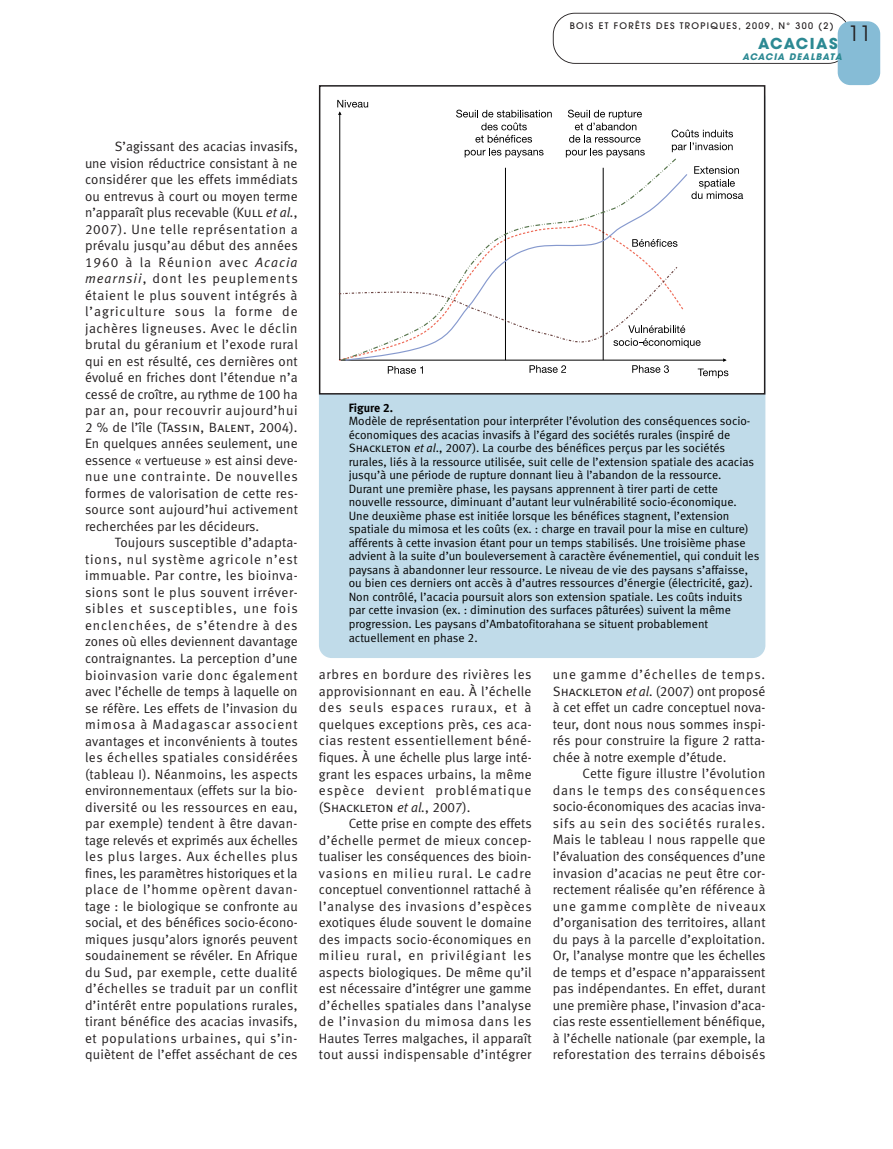
<style>
.page{position:relative;width:893px;height:1149px;background:#fff}
.page>*{position:absolute;margin:0;border:0;box-sizing:border-box;transform-origin:0 0}
.t1{font:21px "Avant Garde";color:#231f20}
.t2{font:700 15px "Avant Garde";letter-spacing:.08em;color:#2c8993}
.t3{font:13.5px/16.5px "Meta Normal LF";letter-spacing:.015em;color:#231f20;text-align:justify}
.t4{font:13.5px "Meta Normal LF Caps";color:#231f20}
.t5{font:12px/13.5px "Meta Normal LF";color:#000}
.t6{font:12px "Meta Bold LF";color:#000}
.t7{font:500 9px "Avant Garde";letter-spacing:.15em;color:#231f20}
.t8{font:italic 700 9px "Avant Garde";letter-spacing:.1em;color:#2c8993}
.s1{font-family:"Meta Normal LF Caps"}
.s2{font-style:italic}
.s3{font-family:"Meta Normal LF"}
.s4{font-family:"Meta Normal LF";font-style:italic}
</style>
<div class="page">
<svg style="left:553px;top:13px;width:294px;height:51px"></svg>
<div style="left:838px;top:21px;width:42px;height:64px;background:#86bcd6;border-radius:13px"></div>
<div style="left:319px;top:85px;width:446px;height:572px;background:#c0dbe9;border-radius:13px"></div>
<div style="left:320px;top:86px;width:445px;height:307px;background:#fff"></div>
<hr style="left:341px;top:360px;width:384px;height:1px;background:#000">
<hr style="left:339px;top:112px;width:1px;height:248px;background:#000">
<svg style="left:698px;top:368px;width:30px;height:10px"></svg>
<svg style="left:337px;top:100px;width:31px;height:15px"></svg>
<svg style="left:672px;top:129px;width:61px;height:23px"></svg>
<svg style="left:691px;top:166px;width:52px;height:33px"></svg>
<svg style="left:566px;top:110px;width:79px;height:46px"></svg>
<svg style="left:456px;top:110px;width:96px;height:46px"></svg>
<svg style="left:388px;top:366px;width:35px;height:7px"></svg>
<svg style="left:529px;top:365px;width:37px;height:8px"></svg>
<svg style="left:632px;top:365px;width:37px;height:8px"></svg>
<svg style="left:338px;top:265px;width:363px;height:83px"></svg>
<svg style="left:341px;top:156px;width:335px;height:205px"></svg>
<svg style="left:344px;top:173px;width:345px;height:188px"></svg>
<div style="left:319px;top:85px;width:446px;height:309px;border:2px solid #231f20"></div>
<p class="t7" style="left:570px;top:20px;width:265px">BOIS ET FORÊTS DES TROPIQUES, 2009, N° 300 (2)</p>
<h1 class="t1" style="left:848px;top:21px;width:25px">11</h1>
<p class="t2" style="left:758px;top:34px;width:81px">ACACIAS</p>
<p class="t8" style="left:742px;top:50px;width:101px">ACACIA DEALBATA</p>
<p class="t3" style="left:85px;top:138px;width:214px;text-indent:30px">S’agissant des acacias invasifs, une vision réductrice consistant à ne considérer que les effets immédiats ou entrevus à court ou moyen terme n’apparaît plus recevable (<span class="s1">Kull</span> <span class="s2">et al.</span>, 2007). Une telle représentation a prévalu jusqu’au début des années 1960 à la Réunion avec <span class="s2">Acacia mearnsii</span>, dont les peuplements étaient le plus souvent intégrés à l’agriculture sous la forme de jachères ligneuses. Avec le déclin brutal du géranium et l’exode rural qui en est résulté, ces dernières ont évolué en friches dont l’étendue n’a cessé de croître, au rythme de 100 ha par an, pour recouvrir aujourd’hui 2 % de l’île (<span class="s1">Tassin, Balent</span>, 2004).<br>En quelques années seulement, une essence « vertueuse » est ainsi deve&shy;nue une contrainte. De nouvelles formes de valorisation de cette res&shy;source sont aujourd’hui activement recherchées par les décideurs.</p>
<p class="t3" style="left:85px;top:534px;width:214px;text-indent:30px">Toujours susceptible d’adapta&shy;tions, nul système agricole n’est immuable. Par contre, les bioinva&shy;sions sont le plus souvent irréver&shy;sibles et susceptibles, une fois enclenchées, de s’étendre à des zones où elles deviennent davantage contraignantes. La perception d’une bioinvasion varie donc également avec l’échelle de temps à laquelle on se réfère. Les effets de l’invasion du mimosa à Madagascar associent avantages et inconvénients à toutes les échelles spatiales considérées (tableau I). Néanmoins, les aspects environnementaux (effets sur la bio&shy;diversité ou les ressources en eau, par exemple) tendent à être davan&shy;tage relevés et exprimés aux échelles les plus larges. Aux échelles plus fines, les paramètres historiques et la place de l’homme opèrent davan&shy;tage : le biologique se confronte au social, et des bénéfices socio-écono&shy;miques jusqu’alors ignorés peuvent soudainement se révéler. En Afrique du Sud, par exemple, cette dualité d’échelles se traduit par un conflit d’intérêt entre populations rurales, tirant bénéfice des acacias invasifs, et populations urbaines, qui s’in&shy;quiètent de l’effet asséchant de ces</p>
<p class="t6" style="left:349px;top:400px;width:46px">Figure 2.</p>
<p class="t5" style="left:349px;top:414px;width:412px">Modèle de représentation pour interpréter l’évolution des conséquences socio&shy;économiques des acacias invasifs à l’égard des sociétés rurales (inspiré de <span class="s1">Shackleton</span> <span class="s2">et al</span>., 2007). La courbe des bénéfices perçus par les sociétés rurales, liés à la ressource utilisée, suit celle de l’extension spatiale des acacias jusqu’à une période de rupture donnant lieu à l’abandon de la ressource.<br>Durant une première phase, les paysans apprennent à tirer parti de cette nouvelle ressource, diminuant d’autant leur vulnérabilité socio-économique.<br>Une deuxième phase est initiée lorsque les bénéfices stagnent, l’extension spatiale du mimosa et les coûts (ex. : charge en travail pour la mise en culture) afférents à cette invasion étant pour un temps stabilisés. Une troisième phase advient à la suite d’un bouleversement à caractère événementiel, qui conduit les paysans à abandonner leur ressource. Le niveau de vie des paysans s’affaisse, ou bien ces derniers ont accès à d’autres ressources d’énergie (électricité, gaz).<br>Non contrôlé, l’acacia poursuit alors son extension spatiale. Les coûts induits par cette invasion (ex. : diminution des surfaces pâturées) suivent la même progression. Les paysans d’Ambatofitorahana se situent probablement actuellement en phase 2.</p>
<p class="t3" style="left:319px;top:666px;width:214px">arbres en bordure des rivières les approvisionnant en eau. À l’échelle des seuls espaces ruraux, et à quelques exceptions près, ces aca&shy;cias restent essentiellement béné&shy;fiques. À une échelle plus large inté&shy;grant les espaces urbains, la même espèce devient problématique</p>
<p class="t4" style="left:319px;top:798px;width:153px"><span class="s3">(</span>Shackleton <span class="s4">et al.</span><span class="s3">, 2007).</span></p>
<p class="t3" style="left:319px;top:814px;width:214px;text-indent:30px">Cette prise en compte des effets d’échelle permet de mieux concep&shy;tualiser les conséquences des bioin&shy;vasions en milieu rural. Le cadre conceptuel conventionnel rattaché à l’analyse des invasions d’espèces exotiques élude souvent le domaine des impacts socio-économiques en milieu rural, en privilégiant les aspects biologiques. De même qu’il est nécessaire d’intégrer une gamme d’échelles spatiales dans l’analyse de l’invasion du mimosa dans les Hautes Terres malgaches, il apparaît tout aussi indispensable d’intégrer</p>
<p class="t3" style="left:553px;top:666px;width:214px">une gamme d’échelles de temps.<br><span class="s1">Shackleton</span> <span class="s2">et al.</span> (2007) ont proposé à cet effet un cadre conceptuel nova&shy;teur, dont nous nous sommes inspi&shy;rés pour construire la figure 2 ratta&shy;chée à notre exemple d’étude.</p>
<p class="t3" style="left:553px;top:765px;width:214px;text-indent:30px">Cette figure illustre l’évolution dans le temps des conséquences socio-économiques des acacias inva&shy;sifs au sein des sociétés rurales.<br>Mais le tableau I nous rappelle que l’évaluation des conséquences d’une invasion d’acacias ne peut être cor&shy;rectement réalisée qu’en référence à une gamme complète de niveaux d’organisation des territoires, allant du pays à la parcelle d’exploitation.<br>Or, l’analyse montre que les échelles de temps et d’espace n’apparaissent pas indépendantes. En effet, durant une première phase, l’invasion d’aca&shy;cias reste essentiellement bénéfique, à l’échelle nationale (par exemple, la reforestation des terrains déboisés</p>
</div>
